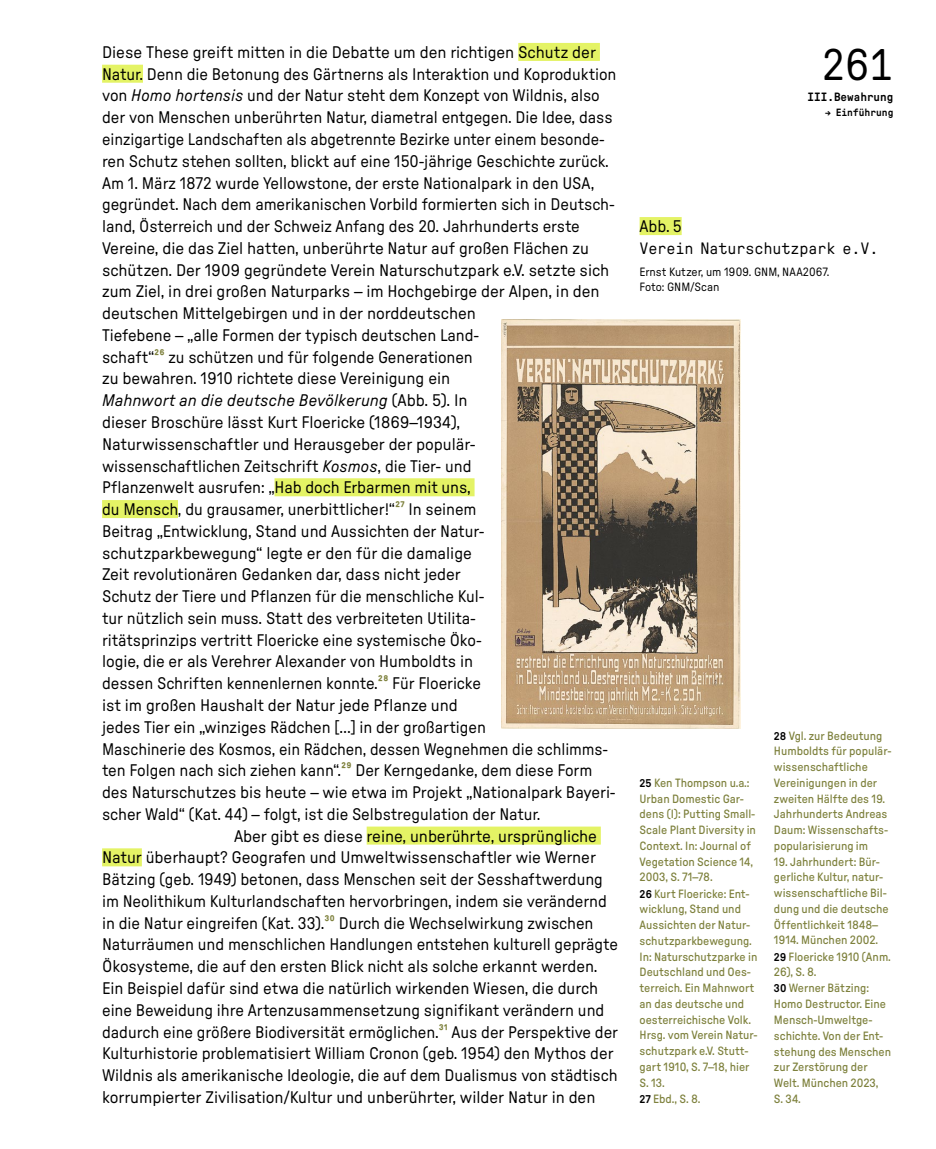
<style>
.page{position:relative;width:936px;height:1149px;background:#fff}
.page>*{position:absolute;margin:0;border:0;box-sizing:border-box;transform-origin:0 0}
.t1{font:44.25px "GT Pressura Mono Text";color:#000}
.t2{font:16.8px "GT Pressura Text";letter-spacing:-.005em;color:#000}
.t3{font:italic 16.8px "GT Pressura Text";letter-spacing:-.005em;color:#000}
.t4{font:16.5px "GT Pressura Mono Text";letter-spacing:-.005em;color:#000}
.t5{font:12px/15.8px "GT Pressura";color:#7e813d}
.t6{font:12px/15.8px "GT Pressura Text";color:#000}
.t7{font:500 12px "GT Pressura Mono";color:#000}
.t8{font:500 10.5px "GT Pressura Mono";color:#000}
.s1{font-style:italic}
.s2{font-family:"GT Pressura";font-weight:500;color:#7e813d}
.s3{font-style:normal}
.s4{font-weight:500;font-size:11.25px;color:#000}
</style>
<div class="page">
<div style="left:518px;top:43px;width:82px;height:18px;background:#e4f365"></div>
<div style="left:102px;top:65px;width:41px;height:18px;background:#e4f365"></div>
<div style="left:274px;top:478px;width:200px;height:18px;background:#e4f365"></div>
<div style="left:102px;top:500px;width:76px;height:18px;background:#e4f365"></div>
<div style="left:366px;top:826px;width:234px;height:18px;background:#e4f365"></div>
<div style="left:102px;top:848px;width:40px;height:18px;background:#e4f365"></div>
<img style="left:501px;top:319px;width:239px;height:409px">
<div style="left:639px;top:217px;width:42px;height:18px;background:#e4f365"></div>
<p class="t2" style="left:102px;top:42px;width:495px">Diese These greift mitten in die Debatte um den richtigen Schutz der</p>
<p class="t2" style="left:102px;top:64px;width:516px">Natur. Denn die Betonung des Gärtnerns als Interaktion und Koproduktion</p>
<p class="t2" style="left:102px;top:86px;width:499px">von <span class="s1">Homo hortensis</span> und der Natur steht dem Konzept von Wildnis, also</p>
<p class="t2" style="left:102px;top:108px;width:512px">der von Menschen unberührten Natur, diametral entgegen. Die Idee, dass</p>
<p class="t2" style="left:102px;top:129px;width:504px">einzigartige Landschaften als abgetrennte Bezirke unter einem besonde-</p>
<p class="t2" style="left:102px;top:151px;width:508px">ren Schutz stehen sollten, blickt auf eine 150-jährige Geschichte zurück.</p>
<p class="t2" style="left:102px;top:173px;width:494px">Am 1. März 1872 wurde Yellowstone, der erste Nationalpark in den USA,</p>
<p class="t2" style="left:102px;top:195px;width:514px">gegründet. Nach dem amerikanischen Vorbild formierten sich in Deutsch-</p>
<p class="t2" style="left:102px;top:216px;width:479px">land, Österreich und der Schweiz Anfang des 20. Jahrhunderts erste</p>
<p class="t2" style="left:102px;top:238px;width:488px">Vereine, die das Ziel hatten, unberührte Natur auf großen Flächen zu</p>
<p class="t2" style="left:102px;top:260px;width:508px">schützen. Der 1909 gegründete Verein Naturschutzpark e.V. setzte sich</p>
<p class="t2" style="left:102px;top:282px;width:499px">zum Ziel, in drei großen Naturparks – im Hochgebirge der Alpen, in den</p>
<p class="t2" style="left:102px;top:303px;width:375px">deutschen Mittelgebirgen und in der norddeutschen</p>
<p class="t2" style="left:102px;top:325px;width:378px">Tiefebene – „alle Formen der typisch deutschen Land-</p>
<p class="t2" style="left:102px;top:347px;width:372px">schaft“<span class="s2">26</span> zu schützen und für folgende Generationen</p>
<p class="t2" style="left:102px;top:369px;width:349px">zu bewahren. 1910 richtete diese Vereinigung ein</p>
<p class="t3" style="left:102px;top:390px;width:367px">Mahnwort an die deutsche Bevölkerung <span class="s3">(Abb. 5). In</span></p>
<p class="t2" style="left:102px;top:412px;width:359px">dieser Broschüre lässt Kurt Floericke (1869–1934),</p>
<p class="t2" style="left:102px;top:434px;width:375px">Naturwissenschaftler und Herausgeber der populär-</p>
<p class="t2" style="left:102px;top:456px;width:371px">wissenschaftlichen Zeitschrift <span class="s1">Kosmos</span>, die Tier- und</p>
<p class="t2" style="left:102px;top:477px;width:370px">Pflanzenwelt ausrufen: „Hab doch Erbarmen mit uns,</p>
<p class="t2" style="left:102px;top:499px;width:376px">du Mensch, du grausamer, unerbittlicher!“<span class="s2">27</span> In seinem</p>
<p class="t2" style="left:102px;top:521px;width:384px">Beitrag „Entwicklung, Stand und Aussichten der Natur-</p>
<p class="t2" style="left:102px;top:543px;width:371px">schutzparkbewegung“ legte er den für die damalige</p>
<p class="t2" style="left:102px;top:564px;width:360px">Zeit revolutionären Gedanken dar, dass nicht jeder</p>
<p class="t2" style="left:102px;top:586px;width:384px">Schutz der Tiere und Pflanzen für die menschliche Kul-</p>
<p class="t2" style="left:102px;top:608px;width:374px">tur nützlich sein muss. Statt des verbreiteten Utilita-</p>
<p class="t2" style="left:102px;top:630px;width:381px">ritätsprinzips vertritt Floericke eine systemische Öko-</p>
<p class="t2" style="left:102px;top:651px;width:372px">logie, die er als Verehrer Alexander von Humboldts in</p>
<p class="t2" style="left:102px;top:673px;width:380px">dessen Schriften kennenlernen konnte.<span class="s2">28</span> Für Floericke</p>
<p class="t2" style="left:102px;top:695px;width:357px">ist im großen Haushalt der Natur jede Pflanze und</p>
<p class="t2" style="left:102px;top:717px;width:385px">jedes Tier ein „winziges Rädchen […] in der großartigen</p>
<p class="t2" style="left:102px;top:738px;width:507px">Maschinerie des Kosmos, ein Rädchen, dessen Wegnehmen die schlimms-</p>
<p class="t2" style="left:102px;top:760px;width:491px">ten Folgen nach sich ziehen kann“.<span class="s2">29</span> Der Kerngedanke, dem diese Form</p>
<p class="t2" style="left:102px;top:782px;width:515px">des Naturschutzes bis heute – wie etwa im Projekt „Nationalpark Bayeri-</p>
<p class="t2" style="left:102px;top:804px;width:440px">scher Wald“ (Kat. 44) – folgt, ist die Selbstregulation der Natur.</p>
<p class="t2" style="left:234px;top:825px;width:364px">Aber gibt es diese reine, unberührte, ursprüngliche</p>
<p class="t2" style="left:102px;top:847px;width:495px">Natur überhaupt? Geografen und Umweltwissenschaftler wie Werner</p>
<p class="t2" style="left:102px;top:869px;width:502px">Bätzing (geb. 1949) betonen, dass Menschen seit der Sesshaftwerdung</p>
<p class="t2" style="left:102px;top:891px;width:506px">im Neolithikum Kulturlandschaften hervorbringen, indem sie verändernd</p>
<p class="t2" style="left:102px;top:912px;width:493px">in die Natur eingreifen (Kat. 33).<span class="s2">30</span> Durch die Wechselwirkung zwischen</p>
<p class="t2" style="left:102px;top:934px;width:517px">Naturräumen und menschlichen Handlungen entstehen kulturell geprägte</p>
<p class="t2" style="left:102px;top:956px;width:497px">Ökosysteme, die auf den ersten Blick nicht als solche erkannt werden.</p>
<p class="t2" style="left:102px;top:978px;width:497px">Ein Beispiel dafür sind etwa die natürlich wirkenden Wiesen, die durch</p>
<p class="t2" style="left:102px;top:999px;width:504px">eine Beweidung ihre Artenzusammensetzung signifikant verändern und</p>
<p class="t2" style="left:102px;top:1021px;width:517px">dadurch eine größere Biodiversität ermöglichen.<span class="s2">31</span> Aus der Perspektive der</p>
<p class="t2" style="left:102px;top:1043px;width:513px">Kulturhistorie problematisiert William Cronon (geb. 1954) den Mythos der</p>
<p class="t2" style="left:102px;top:1065px;width:517px">Wildnis als amerikanische Ideologie, die auf dem Dualismus von städtisch</p>
<p class="t2" style="left:102px;top:1086px;width:495px">korrumpierter Zivilisation/Kultur und unberührter, wilder Natur in den</p>
<h1 class="t1" style="left:821px;top:35px;width:74px">261</h1>
<p class="t7" style="left:807px;top:89px;width:87px">III.Bewahrung</p>
<p class="t8" style="left:825px;top:105px;width:70px">→ Einführung</p>
<p class="t2" style="left:639px;top:216px;width:44px">Abb. 5</p>
<p class="t4" style="left:639px;top:237px;width:240px">Verein Naturschutzpark e.V.</p>
<p class="t6" style="left:639px;top:263px;width:191px">Ernst Kutzer, um 1909. GNM, NAA2067.<br>Foto: GNM/Scan</p>
<p class="t5" style="left:639px;top:774px;width:120px"><span class="s4">25</span> Ken Thompson u.a.:<br>Urban Domestic Gar&shy;dens (I): Putting Small-<br>Scale Plant Diversity in<br>Context. In: Journal of<br>Vegetation Science 14,<br>2003, S. 71–78.<br><span class="s4">26</span> Kurt Floericke: Ent&shy;wicklung, Stand und<br>Aussichten der Natur&shy;schutzparkbewegung.<br>In: Naturschutzparke in<br>Deutschland und Oes&shy;terreich. Ein Mahnwort an das deutsche und oesterreichische Volk.<br>Hrsg. vom Verein Natur&shy;schutzpark e.V. Stutt&shy;gart 1910, S. 7–18, hier<br>S. 13.<br><span class="s4">27</span> Ebd., S. 8.</p>
<p class="t5" style="left:773px;top:727px;width:119px"><span class="s4">28</span> Vgl. zur Bedeutung<br>Humboldts für populär&shy;wissenschaftliche<br>Vereinigungen in der zweiten Hälfte des 19.<br>Jahrhunderts Andreas<br>Daum: Wissenschafts&shy;popularisierung im</p>
<p class="t5" style="left:773px;top:853px;width:119px">19. Jahrhundert: Bür&shy;gerliche Kultur, natur&shy;wissenschaftliche Bil&shy;dung und die deutsche<br>Öffentlichkeit 1848–<br>1914. München 2002.<br><span class="s4">29</span> Floericke 1910 (Anm.<br>26), S. 8.<br><span class="s4">30</span> Werner Bätzing:<br>Homo Destructor. Eine<br>Mensch-Umweltge&shy;schichte. Von der Ent&shy;stehung des Menschen zur Zerstörung der<br>Welt. München 2023,<br>S. 34.</p>
</div>
